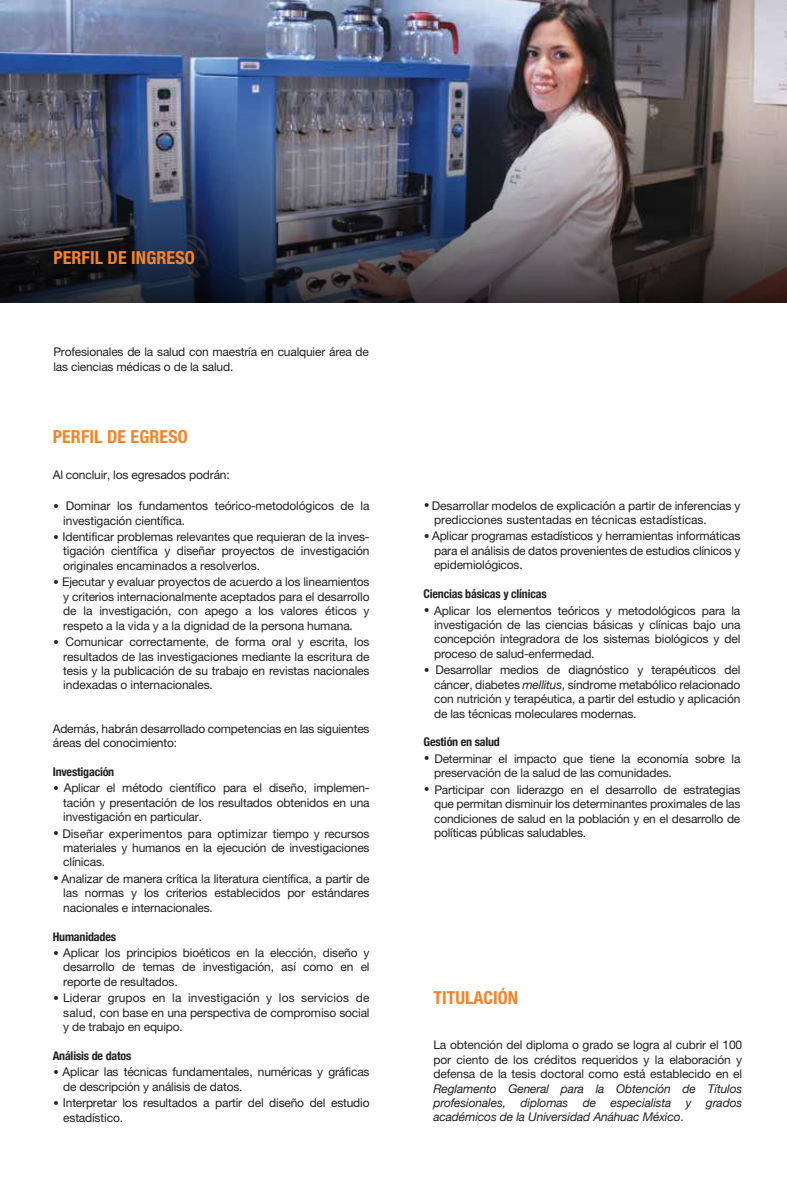
<style>
.page{position:relative;width:787px;height:1191px;background:#fff}
.page>*{position:absolute;margin:0;border:0;box-sizing:border-box;transform-origin:0 0}
.t1{font:700 condensed 18px "Helvetica Neue";letter-spacing:.005em;color:#f58429}
.t2{font:12px/14.4px "Helvetica Neue";letter-spacing:-.015em;color:#231f20}
.t3{font:italic 12px/14.4px "Helvetica Neue";letter-spacing:-.01em;color:#231f20;text-align:justify}
.s1{font-weight:800;font-size:21px}
.s2{font-weight:700;font-stretch:condensed}
.s3{font-style:italic}
.s4{font-style:normal}
</style>
<div class="page">
<img style="left:0;top:0;width:787px;height:75px">
<img style="left:0;top:75px;width:787px;height:228px">
<h1 class="t1" style="left:53px;top:247px;width:143px">PERFIL DE INGRESO</h1>
<p class="t2" style="left:53px;top:345px;width:317px">Profesionales de la salud con maestría en cualquier área de las ciencias médicas o de la salud.</p>
<h1 class="t1" style="left:53px;top:426px;width:136px">PERFIL DE EGRESO</h1>
<p class="t2" style="left:53px;top:467px;width:178px">Al concluir, los egresados podrán:</p>
<p class="t2" style="left:63px;top:498px;width:308px;text-indent:-10px"><span class="s1">·</span> Dominar los fundamentos teórico-metodológicos de la investigación científica.</p>
<p class="t2" style="left:63px;top:529px;width:308px;text-align:justify;text-indent:-11px"><span class="s1">·</span> Identificar problemas relevantes que requieran de la inves&shy;tigación científica y diseñar proyectos de investigación originales encaminados a resolverlos.</p>
<p class="t2" style="left:63px;top:575px;width:308px;text-align:justify;text-indent:-11px"><span class="s1">·</span> Ejecutar y evaluar proyectos de acuerdo a los lineamientos y criterios internacionalmente aceptados para el desarrollo de la investigación, con apego a los valores éticos y respeto a la vida y a la dignidad de la persona humana.</p>
<p class="t2" style="left:63px;top:634px;width:308px;text-align:justify;text-indent:-11px"><span class="s1">·</span> Comunicar correctamente, de forma oral y escrita, los resultados de las investigaciones mediante la escritura de tesis y la publicación de su trabajo en revistas nacionales indexadas o internacionales.</p>
<p class="t2" style="left:53px;top:721px;width:318px">Además, habrán desarrollado competencias en las siguientes áreas del conocimiento:</p>
<p class="t2" style="left:53px;top:763px;width:318px;line-height:16.5px"><span class="s2">Investigación<br></span><span class="s1">·</span> Aplicar el método científico para el diseño, implemen-</p>
<p class="t2" style="left:63px;top:795px;width:308px">tación y presentación de los resultados obtenidos en una investigación en particular.</p>
<p class="t2" style="left:63px;top:826px;width:308px;text-align:justify;text-indent:-11px"><span class="s1">·</span> Diseñar experimentos para optimizar tiempo y recursos materiales y humanos en la ejecución de investigaciones clínicas.</p>
<p class="t2" style="left:63px;top:871px;width:308px;text-align:justify;text-indent:-11px"><span class="s1">·</span> Analizar de manera crítica la literatura científica, a partir de las normas y los criterios establecidos por estándares nacionales e internacionales.</p>
<p class="t2" style="left:53px;top:928px;width:318px;line-height:16.5px"><span class="s2">Humanidades<br></span><span class="s1">·</span> Aplicar los principios bioéticos en la elección, diseño y</p>
<p class="t2" style="left:63px;top:959px;width:308px">desarrollo de temas de investigación, así como en el reporte de resultados.</p>
<p class="t2" style="left:63px;top:990px;width:308px;text-align:justify;text-indent:-11px"><span class="s1">·</span> Liderar grupos en la investigación y los servicios de salud, con base en una perspectiva de compromiso social y de trabajo en equipo.</p>
<p class="t2" style="left:53px;top:1047px;width:318px;line-height:16.5px"><span class="s2">Análisis de datos<br></span><span class="s1">·</span> Aplicar las técnicas fundamentales, numéricas y gráficas</p>
<p class="t2" style="left:53px;top:1078px;width:318px;line-height:16.5px;text-indent:11px">de descripción y análisis de datos.<br><span class="s1">·</span> Interpretar los resultados a partir del diseño del estudio</p>
<p class="t2" style="left:63px;top:1110px;width:62px">estadístico.</p>
<p class="t2" style="left:434px;top:498px;width:308px;text-indent:-11px"><span class="s1">·</span>Desarrollar modelos de explicación a partir de inferencias y predicciones sustentadas en técnicas estadísticas.</p>
<p class="t2" style="left:434px;top:529px;width:308px;text-align:justify;text-indent:-10px"><span class="s1">·</span> Aplicar programas estadísticos y herramientas informáticas para el análisis de datos provenientes de estudios clínicos y epidemiológicos.</p>
<p class="t2" style="left:423px;top:585px;width:318px;line-height:16.5px"><span class="s2">Ciencias básicas y clínicas<br></span><span class="s1">·</span> Aplicar los elementos teóricos y metodológicos para la</p>
<p class="t2" style="left:434px;top:617px;width:308px;text-align:justify">investigación de las ciencias básicas y clínicas bajo una concepción integradora de los sistemas biológicos y del proceso de salud-enfermedad.</p>
<p class="t2" style="left:434px;top:662px;width:308px;text-align:justify;text-indent:-11px"><span class="s1">·</span> Desarrollar medios de diagnóstico y terapéuticos del cáncer, diabetes <span class="s3">mellitus</span>, síndrome metabólico relacionado con nutrición y terapéutica, a partir del estudio y aplicación de las técnicas moleculares modernas.</p>
<p class="t2" style="left:423px;top:733px;width:318px;line-height:16.5px"><span class="s2">Gestión en salud<br></span><span class="s1">·</span> Determinar el impacto que tiene la economía sobre la</p>
<p class="t2" style="left:423px;top:764px;width:318px;line-height:16.5px;text-indent:11px">preservación de la salud de las comunidades.<br><span class="s1">·</span> Participar con liderazgo en el desarrollo de estrategias</p>
<p class="t2" style="left:434px;top:796px;width:308px;text-align:justify">que permitan disminuir los determinantes proximales de las condiciones de salud en la población y en el desarrollo de políticas públicas saludables.</p>
<h1 class="t1" style="left:433px;top:986px;width:86px">TITULACIÓN</h1>
<p class="t2" style="left:433px;top:1037px;width:310px;text-align:justify">La obtención del diploma o grado se logra al cubrir el 100 por ciento de los créditos requeridos y la elaboración y defensa de la tesis doctoral como está establecido en el</p>
<p class="t3" style="left:433px;top:1081px;width:310px">Reglamento General para la Obtención de Títulos profesionales, diplomas de especialista y grados académicos de la Universidad Anáhuac México<span class="s4">.</span></p>
</div>
